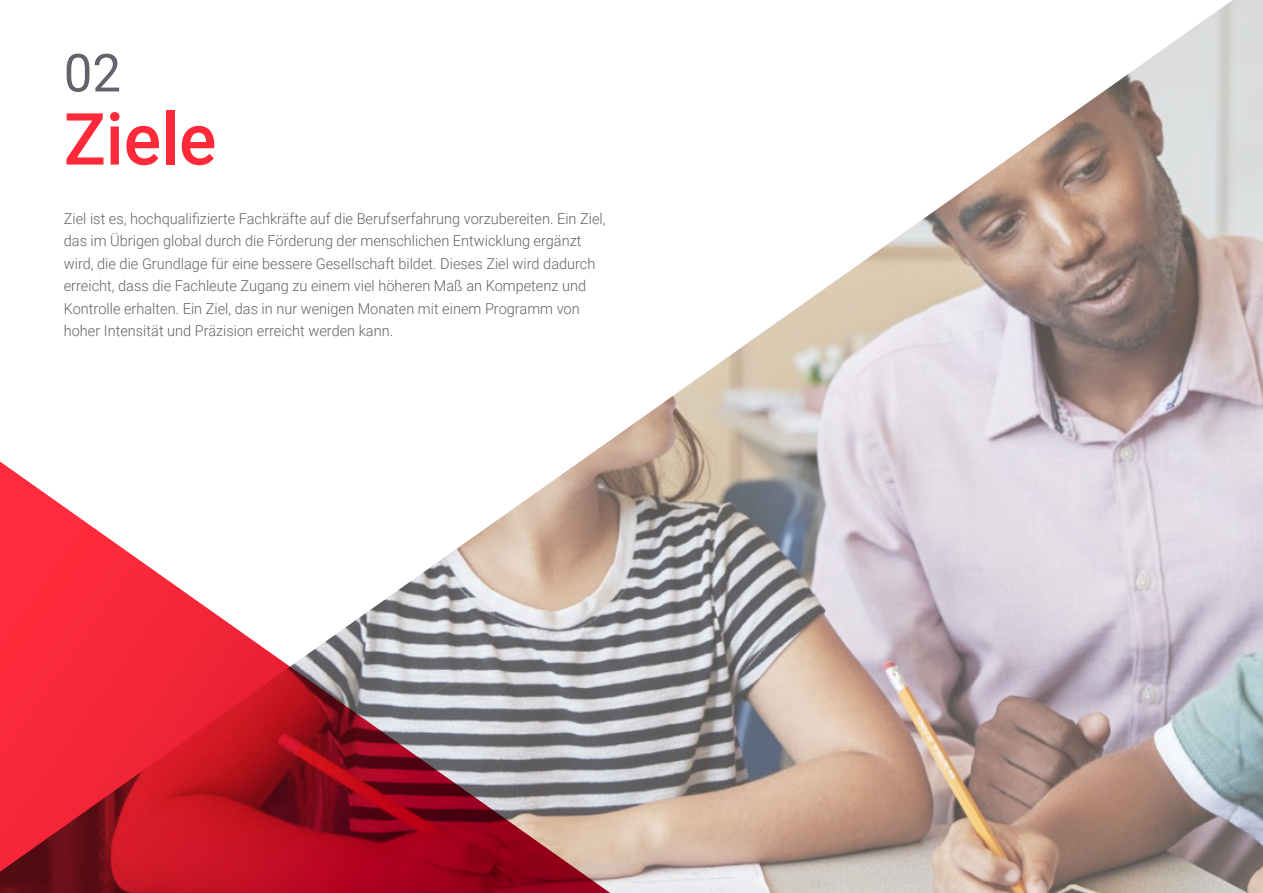
<style>
.page{position:relative;width:1263px;height:893px;background:#fff}
.page>*{position:absolute;margin:0;border:0;box-sizing:border-box;transform-origin:0 0}
.t1{font:500 72px "Roboto";color:#ff293a}
.t2{font:52.5px "Roboto";color:#61646a}
.t3{font:300 15px/22.5px "Roboto";color:#61646a}
</style>
<div class="page">
<img style="left:602px;top:0;width:661px;height:893px">
<svg style="left:0;top:446px;width:640px;height:447px"></svg>
<h2 class="t2" style="left:64px;top:36px;width:59px">02</h2>
<h1 class="t1" style="left:64px;top:89px;width:154px">Ziele</h1>
<p class="t3" style="left:64px;top:207px;width:543px">Ziel ist es, hochqualifizierte Fachkräfte auf die Berufserfahrung vorzubereiten. Ein Ziel, das im Übrigen global durch die Förderung der menschlichen Entwicklung ergänzt wird, die die Grundlage für eine bessere Gesellschaft bildet. Dieses Ziel wird dadurch erreicht, dass die Fachleute Zugang zu einem viel höheren Maß an Kompetenz und Kontrolle erhalten. Ein Ziel, das in nur wenigen Monaten mit einem Programm von hoher Intensität und Präzision erreicht werden kann.</p>
</div>
